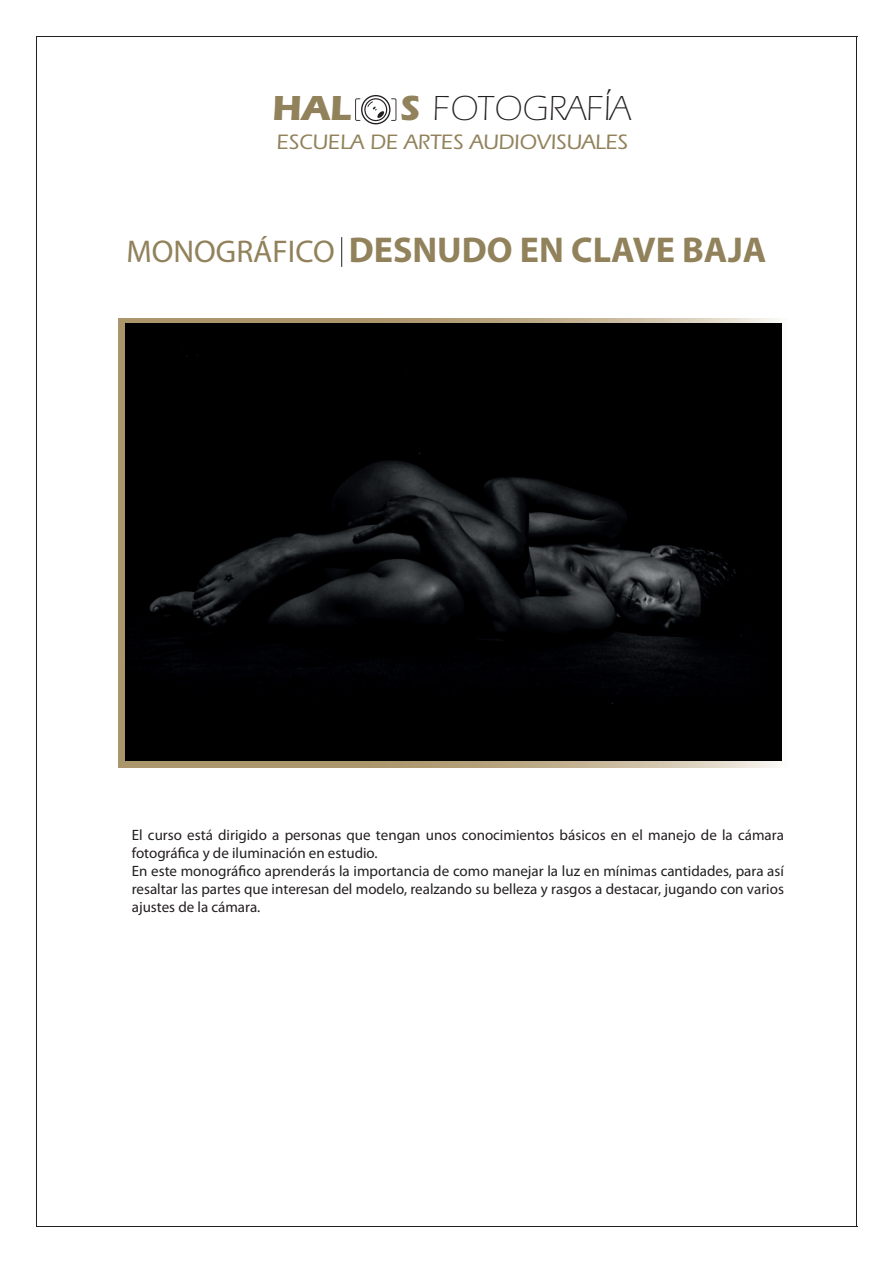
<style>
.page{position:relative;width:893px;height:1263px;background:#fff}
.page>*{position:absolute;margin:0;border:0;box-sizing:border-box;transform-origin:0 0}
.t1{font:700 36px "Myriad Pro";color:#91825b}
.t2{font:300 36px "Itc Eras";color:#231f20}
.t3{font:700 36px "Itc Eras";color:#91825b}
.t4{font:500 21.6px "Itc Eras";color:#91825b}
.t5{font:15px/18px "Myriad Pro";color:#231f20}
.s1{font-weight:700;color:#91825b}
.s2{font-weight:400;font-size:31.5px}
</style>
<div class="page">
<hr style="left:36px;top:36px;width:821px;height:1px;background:#231f20">
<hr style="left:36px;top:37px;width:1px;height:1189px;background:#231f20">
<hr style="left:857px;top:37px;width:1px;height:1189px;background:#231f20">
<hr style="left:36px;top:1226px;width:821px;height:1px;background:#231f20">
<svg style="left:355px;top:95px;width:41px;height:29px"></svg>
<hr style="left:341px;top:237px;width:1px;height:30px;background:#231f20">
<svg style="left:119px;top:318px;width:663px;height:450px;background:#b19f7c"></svg>
<img style="left:125px;top:323px;width:656px;height:438px">
<h1 class="t3" style="left:272px;top:95px;width:80px">HAL</h1>
<h1 class="t2" style="left:399px;top:95px;width:232px"><span class="s1">S</span> FOTOGRAFÍA</h1>
<h2 class="t4" style="left:277px;top:134px;width:353px">ESCUELA DE ARTES AUDIOVISUALES</h2>
<h1 class="t1" style="left:126px;top:237px;width:641px"><span class="s2">MONOGRÁFICO</span> DESNUDO EN CLAVE BAJA</h1>
<p class="t5" style="left:132px;top:827px;width:654px">El curso está dirigido a personas que tengan unos conocimientos básicos en el manejo de la cámara fotográfica y de iluminación en estudio.<br>En este monográfico aprenderás la importancia de como manejar la luz en mínimas cantidades, para así resaltar las partes que interesan del modelo, realzando su belleza y rasgos a destacar, jugando con varios ajustes de la cámara.</p>
</div>
